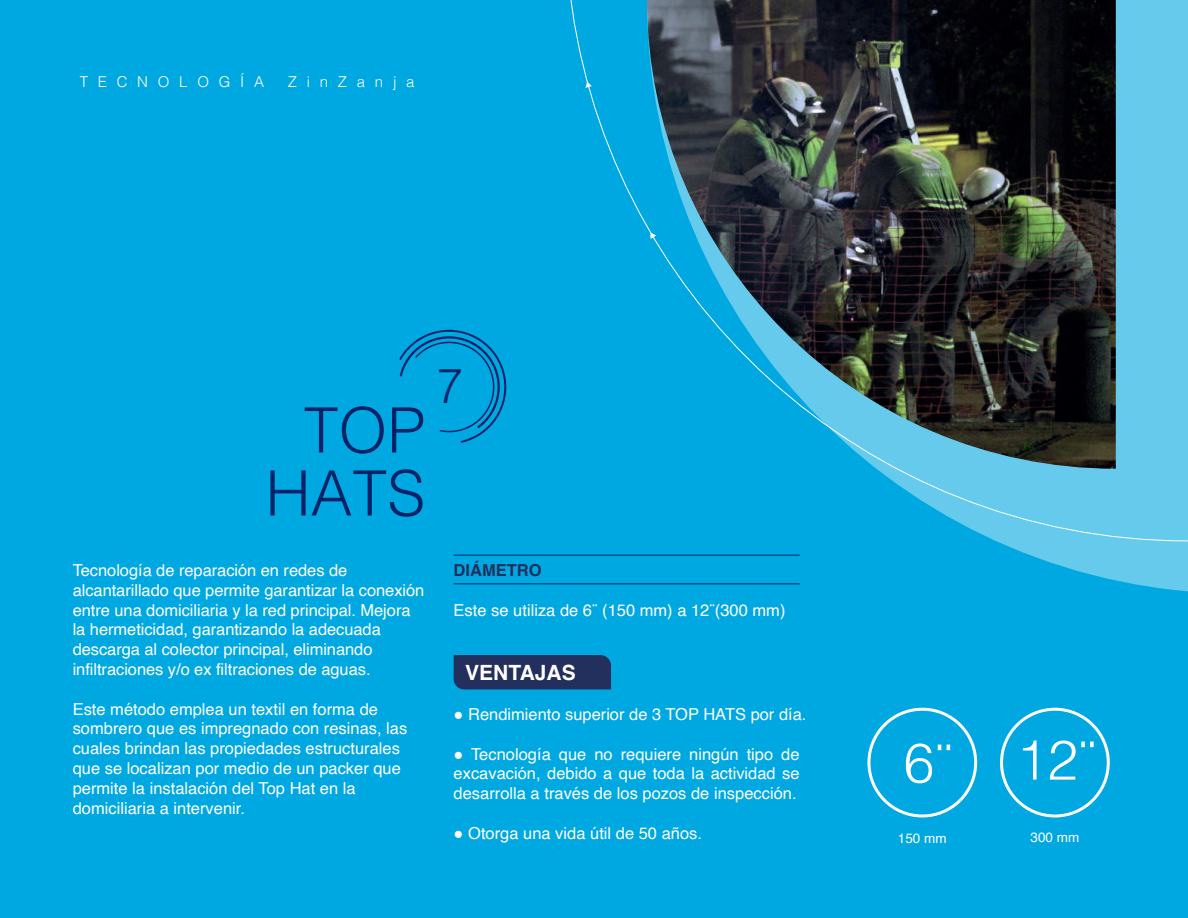
<style>
.page{position:relative;width:1188px;height:918px;background:#00a8e1}
.page>*{position:absolute;margin:0;border:0;box-sizing:border-box;transform-origin:0 0}
.t1{font:300 62.55px/63px "Helvetica";color:#002269;text-align:right}
.t2{font:300 55.5px "Helvetica";color:#fff}
.t3{font:300 48px "Helvetica";color:#002269}
.t4{font:700 21px "Helvetica";color:#fff}
.t5{font:16.5px/19.8px "Helvetica";color:#fff}
.t6{font:700 16.5px "Helvetica";color:#232f5c}
.t7{font:300 15px "Helvetica";letter-spacing:.65em;color:#fff}
.t8{font:13.5px "Helvetica";color:#fff}
</style>
<div class="page">
<svg style="left:647px;top:542px;width:541px;height:50px"></svg>
<svg style="left:399px;top:329px;width:108px;height:114px"></svg>
<div style="left:454px;top:655px;width:157px;height:34px;background:#232f5c"></div>
<hr style="left:454px;top:555px;width:346px;height:1px;background:#002269">
<hr style="left:454px;top:583px;width:346px;height:1px;background:#002269">
<div style="left:867px;top:708px;width:110px;height:109px;border:3px solid #fff;border-radius:50%"></div>
<div style="left:1000px;top:708px;width:110px;height:109px;border:3px solid #fff;border-radius:50%"></div>
<svg style="left:570px;top:0;width:618px;height:542px"></svg>
<svg style="left:585px;top:82px;width:7px;height:6px"></svg>
<img style="left:647px;top:0;width:469px;height:469px">
<p class="t7" style="left:80px;top:69px;width:186px">TECNOLOGÍA</p>
<p class="t7" style="left:288px;top:69px;width:128px">ZinZanja</p>
<h1 class="t1" style="left:265px;top:394px;width:161px">TOP<br>HATS</h1>
<h3 class="t3" style="left:436px;top:345px;width:28px">7</h3>
<p class="t5" style="left:73px;top:561px;width:353px">Tecnología de reparación en redes de alcantarillado que permite garantizar la conexión entre una domiciliaria y la red principal. Mejora la hermeticidad, garantizando la adecuada descarga al colector principal, eliminando infiltraciones y/o ex filtraciones de aguas.</p>
<p class="t5" style="left:73px;top:699px;width:336px">Este método emplea un textil en forma de sombrero que es impregnado con resinas, las cuales brindan las propiedades estructurales que se localizan por medio de un packer que permite la instalación del Top Hat en la domiciliaria a intervenir.</p>
<p class="t6" style="left:454px;top:557px;width:89px">DIÁMETRO</p>
<p class="t5" style="left:454px;top:600px;width:333px">Este se utiliza de 6¨ (150 mm) a 12¨(300 mm)</p>
<p class="t4" style="left:465px;top:656px;width:112px">VENTAJAS</p>
<p class="t5" style="left:454px;top:705px;width:354px">● Rendimiento superior de 3 TOP HATS por día.</p>
<p class="t5" style="left:454px;top:744px;width:348px;text-align:justify">● Tecnología que no requiere ningún tipo de excavación, debido a que toda la actividad se desarrolla a través de los pozos de inspección.</p>
<p class="t5" style="left:454px;top:824px;width:250px">● Otorga una vida útil de 50 años.</p>
<h2 class="t2" style="left:904px;top:713px;width:194px">6¨ 12¨</h2>
<p class="t8" style="left:898px;top:828px;width:50px">150 mm</p>
<p class="t8" style="left:1031px;top:827px;width:50px">300 mm</p>
</div>
